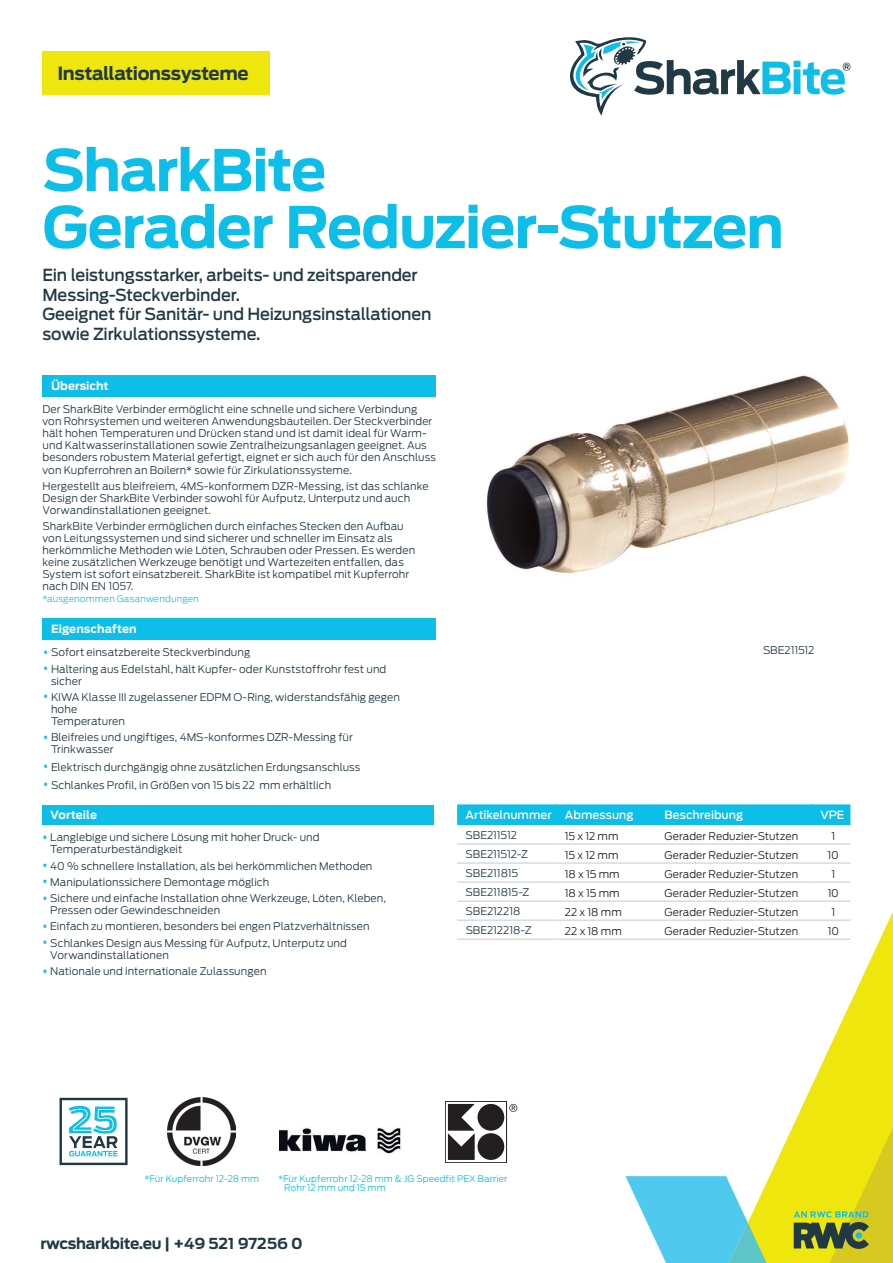
<style>
.page{position:relative;width:893px;height:1263px;background:#fff}
.page>*{position:absolute;margin:0;border:0;box-sizing:border-box;transform-origin:0 0}
.t1{font:700 57px/57px "Antenna";letter-spacing:-.02em;color:#0dbee9}
.t2{font:700 18px "Antenna";letter-spacing:-.02em;color:#213944}
.t3{font:500 16.5px/19.5px "Antenna";letter-spacing:-.01em;color:#213944}
.t4{font:700 15px "Antenna";letter-spacing:-.02em;color:#213944}
.t5{font:500 11.25px "Antenna";letter-spacing:.005em;color:#fff}
.t6{font:700 11.25px "Antenna";letter-spacing:.005em;color:#fff}
.t7{font:300 10.5px/12px "Antenna";letter-spacing:.005em;color:#213944}
.t8{font:300 10.5px "Antenna";letter-spacing:.005em;color:#231f20}
.t9{font:300 10.5px "Antenna";letter-spacing:-.015em;color:#213944}
.t10{font:300 9px/9px "Antenna";letter-spacing:.015em;color:#0dbee9}
.t11{font:300 9px "Antenna";letter-spacing:.015em;color:#20c0e6}
.s1{font-size:18.9px;color:#0dbee9}
</style>
<div class="page">
<svg style="left:729px;top:911px;width:164px;height:352px"></svg>
<svg style="left:625px;top:1176px;width:142px;height:87px"></svg>
<svg style="left:794px;top:1127px;width:99px;height:136px;background:#cdca1d"></svg>
<div style="left:43px;top:51px;width:227px;height:43px;background:#efe60e"></div>
<svg style="left:570px;top:37px;width:280px;height:79px"></svg>
<div style="left:43px;top:618px;width:393px;height:22px;background:#0dbee9"></div>
<div style="left:457px;top:804px;width:393px;height:21px;background:#0dbee9"></div>
<hr style="left:655px;top:804px;width:2px;height:21px;background:#0dbee9">
<hr style="left:811px;top:804px;width:2px;height:21px;background:#0dbee9">
<hr style="left:457px;top:844px;width:99px;height:1px;background:#c7c8ca">
<hr style="left:556px;top:844px;width:100px;height:1px;background:#c7c8ca">
<hr style="left:656px;top:844px;width:156px;height:1px;background:#c7c8ca">
<hr style="left:812px;top:844px;width:38px;height:1px;background:#c7c8ca">
<hr style="left:457px;top:863px;width:99px;height:1px;background:#c7c8ca">
<hr style="left:556px;top:863px;width:100px;height:1px;background:#c7c8ca">
<hr style="left:656px;top:863px;width:156px;height:1px;background:#c7c8ca">
<hr style="left:812px;top:863px;width:38px;height:1px;background:#c7c8ca">
<hr style="left:457px;top:882px;width:99px;height:1px;background:#c7c8ca">
<hr style="left:556px;top:882px;width:100px;height:1px;background:#c7c8ca">
<hr style="left:656px;top:882px;width:156px;height:1px;background:#c7c8ca">
<hr style="left:812px;top:882px;width:38px;height:1px;background:#c7c8ca">
<hr style="left:457px;top:901px;width:99px;height:1px;background:#c7c8ca">
<hr style="left:556px;top:901px;width:100px;height:1px;background:#c7c8ca">
<hr style="left:656px;top:901px;width:156px;height:1px;background:#c7c8ca">
<hr style="left:812px;top:901px;width:38px;height:1px;background:#c7c8ca">
<hr style="left:457px;top:920px;width:99px;height:1px;background:#c7c8ca">
<hr style="left:556px;top:920px;width:100px;height:1px;background:#c7c8ca">
<hr style="left:656px;top:920px;width:156px;height:1px;background:#c7c8ca">
<hr style="left:812px;top:920px;width:38px;height:1px;background:#c7c8ca">
<hr style="left:457px;top:939px;width:99px;height:1px;background:#c7c8ca">
<hr style="left:556px;top:939px;width:100px;height:1px;background:#c7c8ca">
<hr style="left:656px;top:939px;width:156px;height:1px;background:#c7c8ca">
<hr style="left:812px;top:939px;width:38px;height:1px;background:#c7c8ca">
<div style="left:43px;top:375px;width:393px;height:21px;background:#0dbee9"></div>
<div style="left:42px;top:805px;width:392px;height:20px;background:#0dbee9"></div>
<img style="left:486px;top:375px;width:363px;height:199px">
<svg style="left:60px;top:1098px;width:68px;height:67px"></svg>
<img style="left:168px;top:1097px;width:68px;height:68px">
<img style="left:279px;top:1127px;width:122px;height:27px">
<div style="left:445px;top:1101px;width:62px;height:62px;border:1px solid #231f20"></div>
<svg style="left:448px;top:1104px;width:27px;height:56px"></svg>
<div style="left:477px;top:1104px;width:27px;height:27px;background:#231f20;border-radius:50%"></div>
<div style="left:477px;top:1133px;width:27px;height:27px;background:#231f20;border-radius:50%"></div>
<svg style="left:509px;top:1104px;width:8px;height:8px"></svg>
<h2 class="t2" style="left:57px;top:61px;width:193px">Installationssysteme</h2>
<h1 class="t1" style="left:43px;top:142px;width:743px">SharkBite<br>Gerader Reduzier-Stutzen</h1>
<h3 class="t3" style="left:43px;top:265px;width:391px">Ein leistungsstarker, arbeits- und zeitsparender Messing-Steckverbinder.<br>Geeignet für Sanitär- und Heizungsinstallationen sowie Zirkulationssysteme.</h3>
<p class="t6" style="left:51px;top:378px;width:59px">Übersicht</p>
<p class="t7" style="left:43px;top:403px;width:395px">Der SharkBite Verbinder ermöglicht eine schnelle und sichere Verbindung von Rohrsystemen und weiteren Anwendungsbauteilen. Der Steckverbinder hält hohen Temperaturen und Drücken stand und ist damit ideal für Warm&shy;und Kaltwasserinstallationen sowie Zentralheizungsanlagen geeignet. Aus besonders robustem Material gefertigt, eignet er sich auch für den Anschluss von Kupferrohren an Boilern* sowie für Zirkulationssysteme.</p>
<p class="t7" style="left:43px;top:480px;width:387px">Hergestellt aus bleifreiem, 4MS-konformem DZR-Messing, ist das schlanke<br>Design der SharkBite Verbinder sowohl für Aufputz, Unterputz und auch<br>Vorwandinstallationen geeignet.</p>
<p class="t7" style="left:43px;top:520px;width:374px">SharkBite Verbinder ermöglichen durch einfaches Stecken den Aufbau von Leitungssystemen und sind sicherer und schneller im Einsatz als herkömmliche Methoden wie Löten, Schrauben oder Pressen. Es werden keine zusätzlichen Werkzeuge benötigt und Wartezeiten entfallen, das System ist sofort einsatzbereit. SharkBite ist kompatibel mit Kupferrohr nach DIN EN 1057.</p>
<p class="t11" style="left:43px;top:593px;width:158px">*ausgenommen Gasanwendungen</p>
<p class="t6" style="left:51px;top:621px;width:87px">Eigenschaften</p>
<p class="t7" style="left:43px;top:646px;width:209px"><span class="s1">•</span> Sofort einsatzbereite Steckverbindung</p>
<p class="t7" style="left:51px;top:662px;width:337px;text-indent:-9px"><span class="s1">•</span> Haltering aus Edelstahl, hält Kupfer- oder Kunststoffrohr fest und sicher</p>
<p class="t7" style="left:51px;top:691px;width:350px;text-indent:-9px"><span class="s1">•</span> KIWA Klasse III zugelassener EDPM O-Ring, widerstandsfähig gegen hohe<br>Temperaturen</p>
<p class="t7" style="left:51px;top:731px;width:303px;text-indent:-9px"><span class="s1">•</span> Bleifreies und ungiftiges, 4MS-konformes DZR-Messing für<br>Trinkwasser</p>
<p class="t7" style="left:43px;top:761px;width:319px"><span class="s1">•</span> Elektrisch durchgängig ohne zusätzlichen Erdungsanschluss</p>
<p class="t7" style="left:43px;top:778px;width:290px"><span class="s1">•</span> Schlankes Profil, in Größen von 15 bis 22 mm erhältlich</p>
<p class="t6" style="left:50px;top:807px;width:48px">Vorteile</p>
<p class="t7" style="left:50px;top:831px;width:271px;text-indent:-9px"><span class="s1">•</span> Langlebige und sichere Lösung mit hoher Druck- und<br>Temperaturbeständigkeit</p>
<p class="t7" style="left:42px;top:860px;width:332px"><span class="s1">•</span> 40 % schnellere Installation, als bei herkömmlichen Methoden</p>
<p class="t7" style="left:42px;top:876px;width:229px"><span class="s1">•</span> Manipulationssichere Demontage möglich</p>
<p class="t7" style="left:50px;top:892px;width:337px;text-indent:-9px"><span class="s1">•</span> Sichere und einfache Installation ohne Werkzeuge, Löten, Kleben,<br>Pressen oder Gewindeschneiden</p>
<p class="t7" style="left:42px;top:920px;width:329px"><span class="s1">•</span> Einfach zu montieren, besonders bei engen Platzverhältnissen</p>
<p class="t7" style="left:50px;top:937px;width:298px;text-indent:-9px"><span class="s1">•</span> Schlankes Design aus Messing für Aufputz, Unterputz und<br>Vorwandinstallationen</p>
<p class="t7" style="left:42px;top:965px;width:226px"><span class="s1">•</span> Nationale und internationale Zulassungen</p>
<p class="t9" style="left:763px;top:643px;width:53px">SBE211512</p>
<p class="t5" style="left:466px;top:807px;width:169px">Artikelnummer Abmessung</p>
<p class="t5" style="left:664px;top:807px;width:80px">Beschreibung</p>
<p class="t5" style="left:820px;top:807px;width:26px">VPE</p>
<p class="t9" style="left:466px;top:828px;width:53px">SBE211512</p>
<p class="t8" style="left:565px;top:829px;width:55px">15 x 12 mm</p>
<p class="t8" style="left:664px;top:829px;width:135px">Gerader Reduzier-Stutzen</p>
<p class="t8" style="left:831px;top:829px;width:5px">1</p>
<p class="t9" style="left:466px;top:847px;width:64px">SBE211512-Z</p>
<p class="t8" style="left:565px;top:848px;width:55px">15 x 12 mm</p>
<p class="t8" style="left:664px;top:848px;width:135px">Gerader Reduzier-Stutzen</p>
<p class="t8" style="left:828px;top:848px;width:13px">10</p>
<p class="t9" style="left:466px;top:866px;width:54px">SBE211815</p>
<p class="t8" style="left:565px;top:867px;width:56px">18 x 15 mm</p>
<p class="t8" style="left:664px;top:867px;width:135px">Gerader Reduzier-Stutzen</p>
<p class="t8" style="left:831px;top:867px;width:5px">1</p>
<p class="t9" style="left:466px;top:885px;width:65px">SBE211815-Z</p>
<p class="t8" style="left:565px;top:886px;width:56px">18 x 15 mm</p>
<p class="t8" style="left:664px;top:886px;width:135px">Gerader Reduzier-Stutzen</p>
<p class="t8" style="left:828px;top:886px;width:13px">10</p>
<p class="t7" style="left:466px;top:905px;width:56px">SBE212218</p>
<p class="t8" style="left:565px;top:905px;width:58px">22 x 18 mm</p>
<p class="t8" style="left:664px;top:905px;width:135px">Gerader Reduzier-Stutzen</p>
<p class="t8" style="left:831px;top:905px;width:5px">1</p>
<p class="t7" style="left:466px;top:924px;width:68px">SBE212218-Z</p>
<p class="t8" style="left:565px;top:924px;width:58px">22 x 18 mm</p>
<p class="t8" style="left:664px;top:924px;width:135px">Gerader Reduzier-Stutzen</p>
<p class="t8" style="left:828px;top:924px;width:13px">10</p>
<p class="t10" style="left:144px;top:1174px;width:116px">*Für Kupferrohr 12-28 mm</p>
<p class="t10" style="left:284px;top:1174px;width:225px;text-indent:-6px">*Für Kupferrohr 12-28 mm &amp; JG Speedfit PEX Barrier<br>Rohr 12 mm und 15 mm</p>
<h3 class="t4" style="left:40px;top:1233px;width:264px">rwcsharkbite.eu | +49 521 97256 0</h3>
</div>
